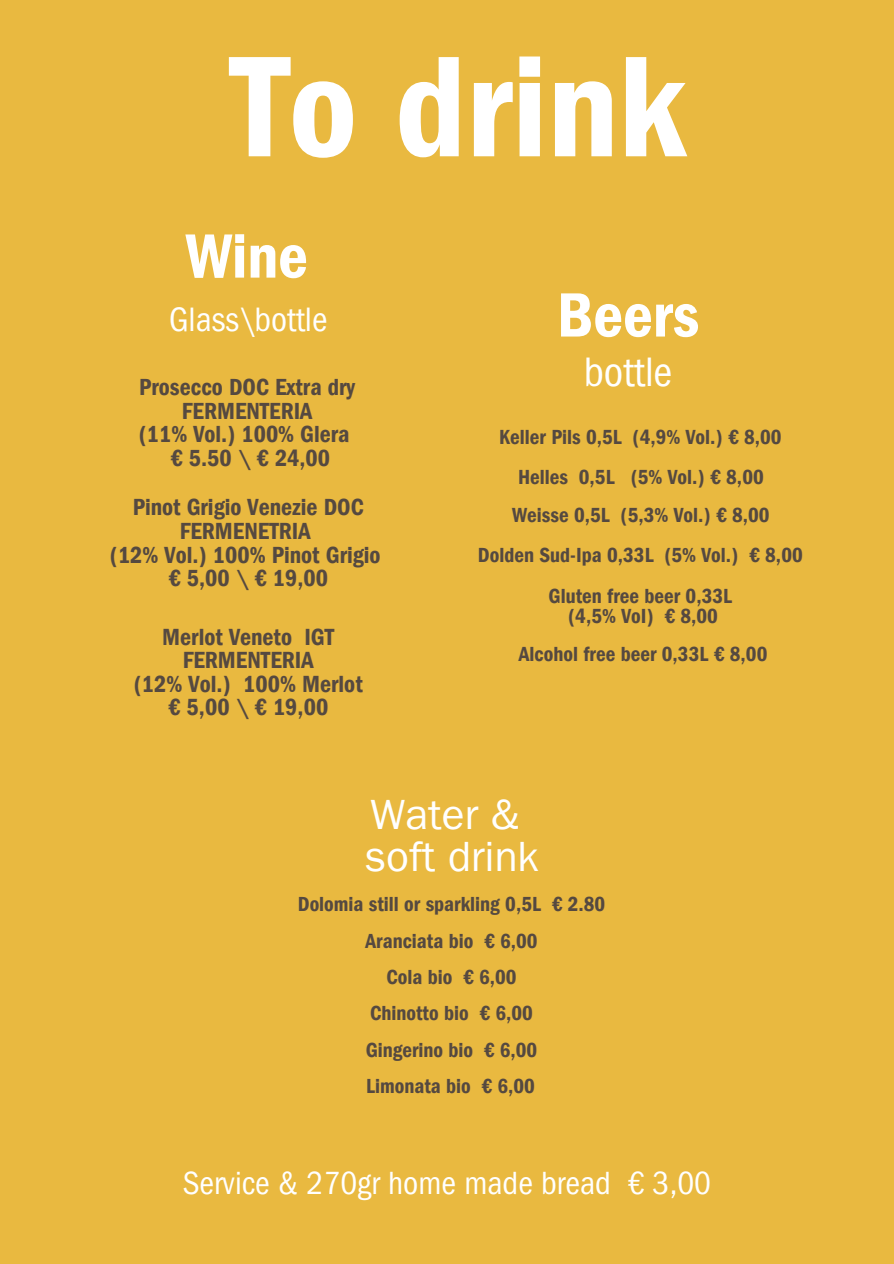
<style>
.page{position:relative;width:894px;height:1264px;background:#fff}
.page>*{position:absolute;margin:0;border:0;box-sizing:border-box;transform-origin:0 0}
.t1{font:148.65px "Franklin Gothic LT Pro Dm Cn";color:#fff}
.t2{font:64.65px "Franklin Gothic LT Pro Dm Cn";color:#fff}
.t3{font:42.3px/41.7px "Franklin Gothic LT Pro";color:#fff}
.t4{font:condensed 42.3px "Franklin Gothic LT Pro";color:#fff}
.t5{font:condensed 34.8px "Franklin Gothic LT Pro";color:#fff}
.t6{font:condensed 33px "Franklin Gothic LT Pro";color:#fff}
.t7{font:24px/23.7px "Franklin Gothic LT Pro Dm Cn";color:#554940;text-align:center}
.t8{font:21px/20.2px "Franklin Gothic LT Pro Dm Cn";color:#554940;text-align:center}
</style>
<div class="page">
<div style="left:0;top:0;width:893px;height:1263px;background:#e9b940"></div>
<h1 class="t1" style="left:230px;top:54px;width:457px">To drink</h1>
<h3 class="t2" style="left:186px;top:233px;width:124px">Wine</h3>
<p class="t5" style="left:169px;top:307px;width:160px">Glass\bottle</p>
<h2 class="t7" style="left:139px;top:378px;width:218px">Prosecco DOC Extra dry<br>FERMENTERIA<br>(11% Vol.) 100% Glera</h2>
<h4 class="t7" style="left:170px;top:449px;width:161px">€ 5.50 \ € 24,00</h4>
<h5 class="t7" style="left:110px;top:499px;width:272px">Pinot Grigio Venezie DOC<br>FERMENETRIA<br>(12% Vol.) 100% Pinot Grigio € 5,00 \ € 19,00</h5>
<p class="t7" style="left:134px;top:628px;width:230px">Merlot Veneto IGT<br>FERMENTERIA<br>(12% Vol.) 100% Merlot € 5,00 \ € 19,00</p>
<p class="t2" style="left:556px;top:292px;width:144px">Beers</p>
<h3 class="t4" style="left:583px;top:356px;width:90px">bottle</h3>
<p class="t8" style="left:499px;top:430px;width:284px">Keller Pils 0,5L (4,9% Vol.) € 8,00</p>
<p class="t8" style="left:518px;top:470px;width:247px">Helles 0,5L (5% Vol.) € 8,00</p>
<p class="t8" style="left:512px;top:508px;width:259px">Weisse 0,5L (5,3% Vol.) € 8,00</p>
<p class="t8" style="left:478px;top:548px;width:262px">Dolden Sud-Ipa 0,33L (5% Vol.)</p>
<p class="t8" style="left:749px;top:548px;width:55px">€ 8,00</p>
<h4 class="t8" style="left:548px;top:588px;width:185px">Gluten free beer 0,33L (4,5% VoI) € 8,00</h4>
<p class="t8" style="left:518px;top:646px;width:250px">Alcohol free beer 0,33L € 8,00</p>
<h5 class="t3" style="left:364px;top:800px;width:176px">Water &amp; soft drink</h5>
<p class="t8" style="left:298px;top:897px;width:309px">Dolomia still or sparkling 0,5L € 2.80</p>
<p class="t8" style="left:365px;top:933px;width:173px">Aranciata bio € 6,00</p>
<p class="t8" style="left:386px;top:969px;width:132px">Cola bio € 6,00</p>
<p class="t8" style="left:370px;top:1006px;width:164px">Chinotto bio € 6,00</p>
<h5 class="t8" style="left:365px;top:1042px;width:173px">Gingerino bio € 6,00</h5>
<p class="t8" style="left:366px;top:1079px;width:170px">Limonata bio € 6,00</p>
<h2 class="t6" style="left:183px;top:1171px;width:529px">Service &amp; 270gr home made bread € 3,00</h2>
</div>
